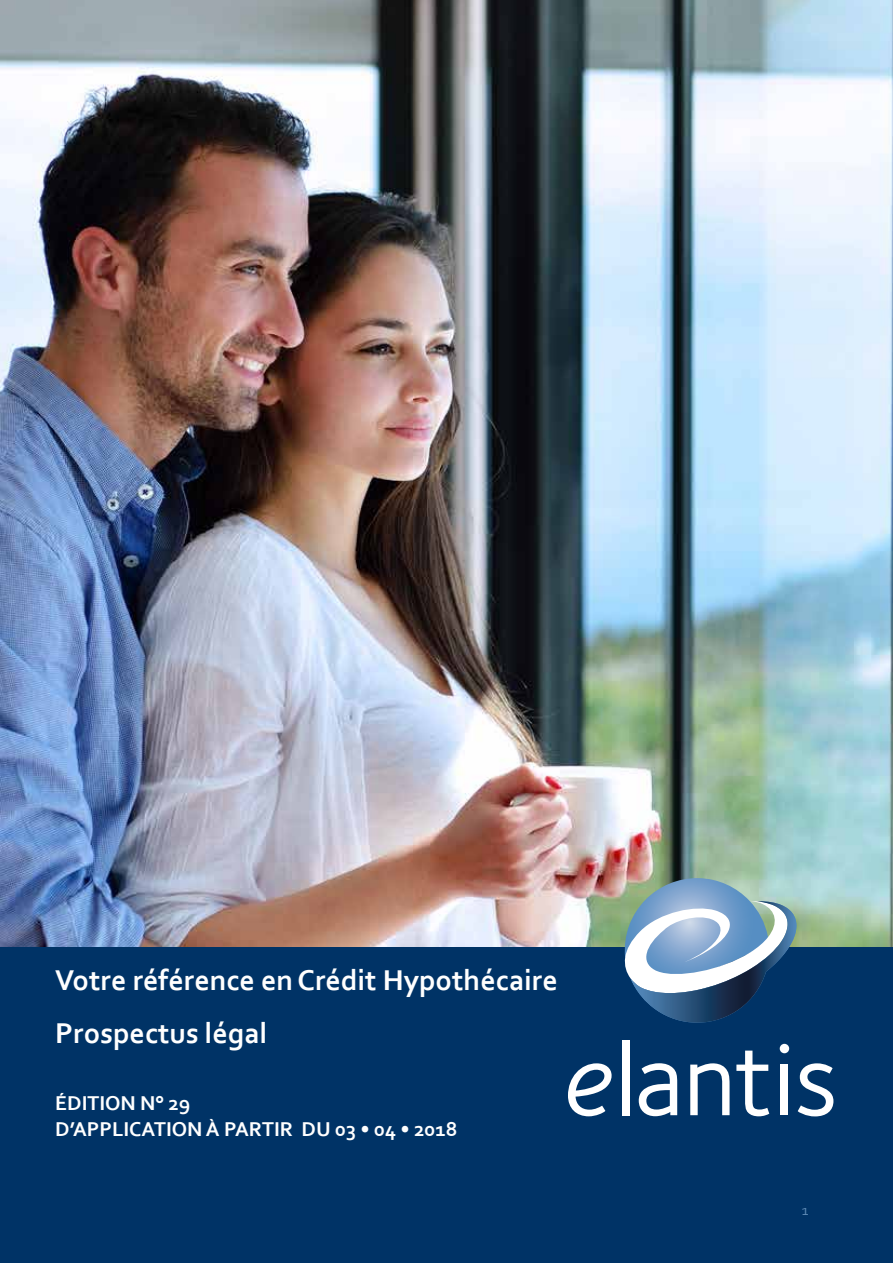
<style>
.page{position:relative;width:893px;height:1263px;background:#fff}
.page>*{position:absolute;margin:0;border:0;box-sizing:border-box;transform-origin:0 0}
.t1{font:700 30px/52.9px "Corbel";color:#fff}
.t2{font:700 21px/25.2px "Corbel";color:#fff}
.t3{font:15px "Corbel";color:#5d89b4}
</style>
<div class="page">
<img style="left:0;top:0;width:893px;height:947px">
<div style="left:0;top:947px;width:893px;height:316px;background:#036"></div>
<svg style="left:568px;top:1063px;width:44px;height:53px"></svg>
<div style="left:622px;top:1040px;width:7px;height:75px;background:#fff"></div>
<svg style="left:639px;top:1063px;width:38px;height:53px"></svg>
<svg style="left:690px;top:1063px;width:40px;height:52px"></svg>
<svg style="left:736px;top:1050px;width:33px;height:66px"></svg>
<div style="left:780px;top:1044px;width:9px;height:9px;background:#fff;border-radius:50%"></div>
<div style="left:781px;top:1064px;width:7px;height:51px;background:#fff"></div>
<svg style="left:798px;top:1063px;width:35px;height:53px"></svg>
<svg style="left:624px;top:878px;width:182px;height:100px;background:#8badb0"></svg>
<img style="left:630px;top:901px;width:166px;height:122px">
<img style="left:630px;top:924px;width:157px;height:69px">
<p class="t1" style="left:55px;top:952px;width:504px">Votre référence en Crédit Hypothécaire<br>Prospectus légal</p>
<p class="t2" style="left:55px;top:1090px;width:404px">ÉDITION N° 29<br>D’APPLICATION À PARTIR DU 03 • 04 • 2018</p>
<p class="t3" style="left:802px;top:1200px;width:8px">1</p>
</div>
